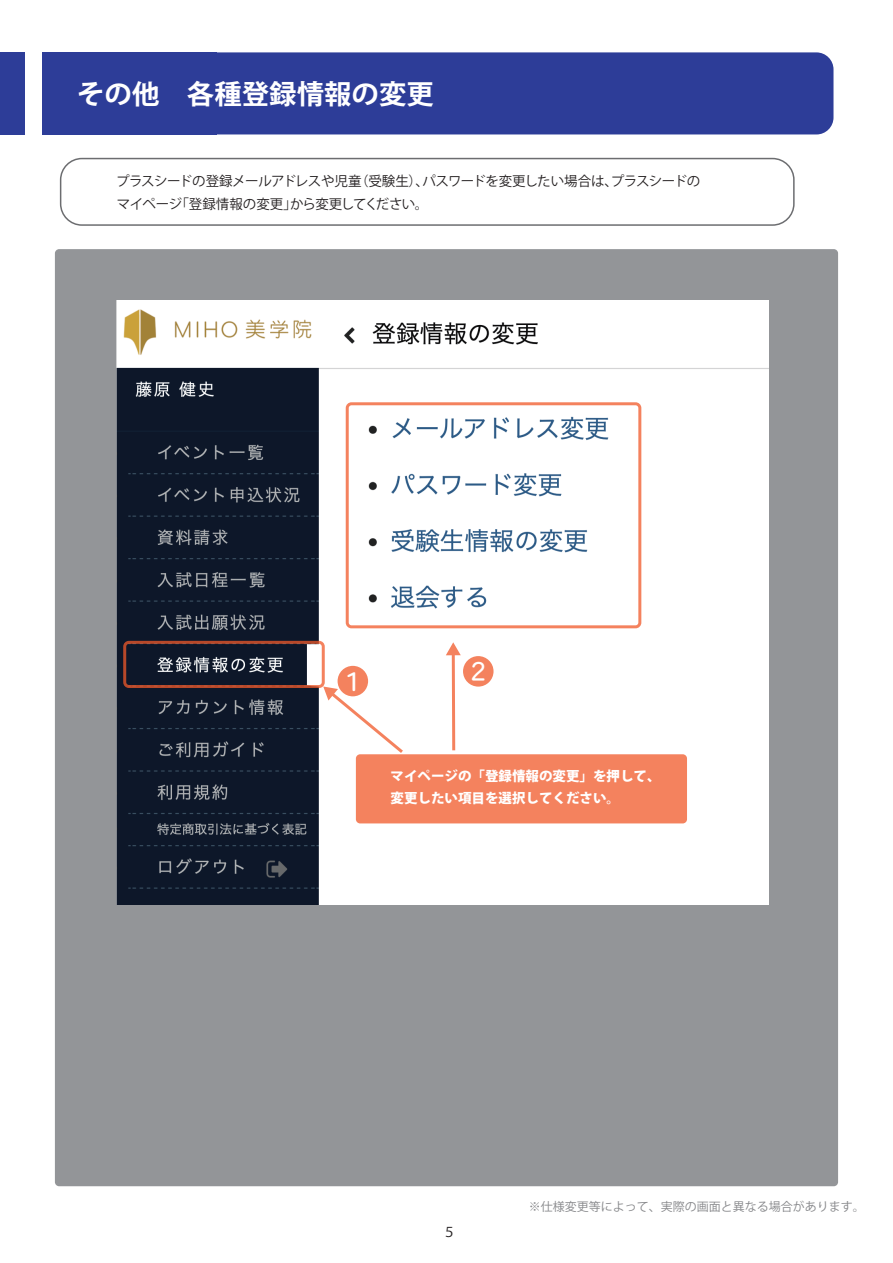
<style>
.page{position:relative;width:893px;height:1263px;background:#fff}
.page>*{position:absolute;margin:0;border:0;box-sizing:border-box;transform-origin:0 0}
.t1{font:700 27px "Koz Go Pr 6 N";color:#fff}
.t2{font:25.5px "Heisei Maru Go Std W4";color:#fff}
.t3{font:13.5px/22.5px "Koz Go Pr 6 N";letter-spacing:-.04em;color:#231f20}
.t4{font:800 13.5px/22.5px "Koz Go Pr 6 N";color:#fff}
.t5{font:12px "Koz Go Pr 6 N";color:#858689}
</style>
<div class="page">
<div style="left:0;top:52px;width:216px;height:82px;background:#2d3d98"></div>
<div style="left:168px;top:52px;width:665px;height:82px;background:#2d3d98;border-radius:17px"></div>
<div style="left:26px;top:52px;width:16px;height:82px;background:#fff"></div>
<div style="left:60px;top:158px;width:735px;height:68px;border:2px solid #6c6d70;border-radius:21px"></div>
<div style="left:55px;top:249px;width:783px;height:937px;background:#939598;border-radius:4px"></div>
<img style="left:117px;top:301px;width:651px;height:603px">
<div style="left:123px;top:641px;width:202px;height:47px;border:3px solid #f15929;border-radius:4px"></div>
<svg style="left:323px;top:686px;width:80px;height:67px;background:#fef5f3"></svg>
<div style="left:356px;top:754px;width:331px;height:69px;background:#f4825e;border-radius:4px"></div>
<svg style="left:446px;top:642px;width:15px;height:108px;background:#fce1d9"></svg>
<div style="left:346px;top:402px;width:295px;height:226px;border:3px solid #f15929;border-radius:4px"></div>
<div style="left:338px;top:666px;width:30px;height:30px;background:#f4825e;border-radius:50%"></div>
<div style="left:463px;top:656px;width:30px;height:31px;background:#f4825e;border-radius:50%"></div>
<h1 class="t1" style="left:77px;top:79px;width:358px">その他　各種登録情報の変更</h1>
<p class="t3" style="left:116px;top:170px;width:586px">プラスシードの登録メールアドレスや児童（受験生）、パスワードを変更したい場合は、プラスシードのマイページ「登録情報の変更」から変更してください。</p>
<h2 class="t2" style="left:345px;top:664px;width:16px">1</h2>
<h2 class="t2" style="left:465px;top:654px;width:27px">２</h2>
<p class="t4" style="left:391px;top:765px;width:271px">マイページの「登録情報の変更」を押して、変更したい項目を選択してください。</p>
<p class="t3" style="left:443px;top:1221px;width:15px">５</p>
<p class="t5" style="left:529px;top:1199px;width:337px">※仕様変更等によって、実際の画面と異なる場合があります。</p>
</div>
